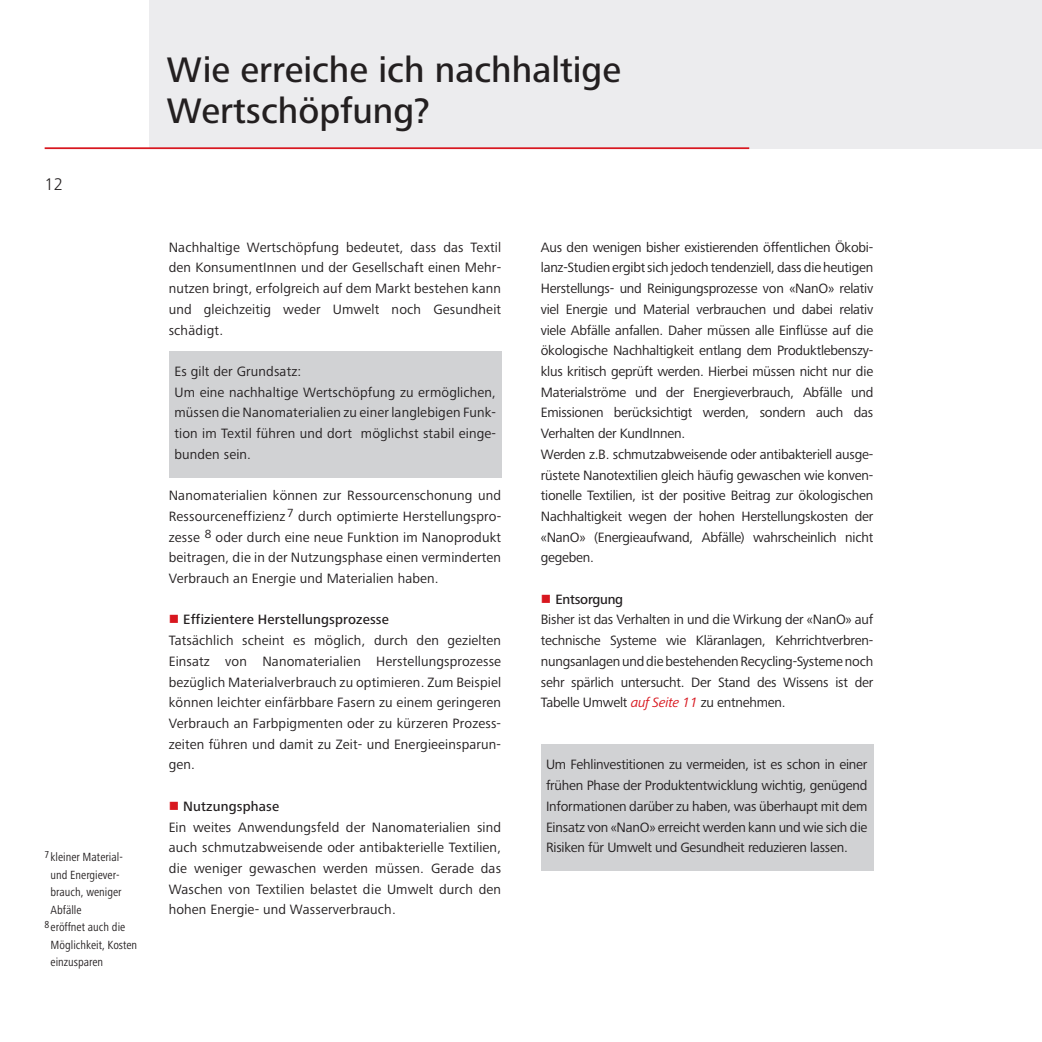
<style>
.page{position:relative;width:1042px;height:1042px;background:#fff}
.page>*{position:absolute;margin:0;border:0;box-sizing:border-box;transform-origin:0 0}
.t1{font:500 36.75px/41.3px "Frutiger Next Pro";color:#231f20}
.t2{font:300 17.5px "Frutiger Next Pro";color:#231f20}
.t3{font:14px/20.7px "Frutiger Next Pro";letter-spacing:-.015em;color:#231f20;text-align:justify}
.t4{font:14px/20.7px "Frutiger Next Pro";letter-spacing:.01em;color:#231f20}
.t5{font:condensed 12.25px "Frutiger Next Pro";color:#231f20}
.s1{color:#d8171f}
.s2{font-weight:500}
.s3{font-style:italic;color:#d8171f}
</style>
<div class="page">
<div style="left:170px;top:351px;width:332px;height:126px;background:#d1d2d4"></div>
<div style="left:541px;top:745px;width:332px;height:126px;background:#d1d2d4"></div>
<div style="left:149px;top:0;width:893px;height:148px;background:#ececee"></div>
<hr style="left:45px;top:147px;width:704px;height:2px;background:#d8171f">
<p class="t2" style="left:45px;top:178px;width:20px">12</p>
<p class="t5" style="left:45px;top:853px;width:80px"><sup>7</sup>kleiner Material-</p>
<p class="t5" style="left:51px;top:870px;width:70px">und Energiever-</p>
<p class="t5" style="left:51px;top:888px;width:72px">brauch, weniger</p>
<p class="t5" style="left:51px;top:905px;width:32px">Abfälle</p>
<p class="t5" style="left:45px;top:923px;width:82px"><sup>8</sup>eröffnet auch die</p>
<p class="t5" style="left:51px;top:940px;width:88px">Möglichkeit, Kosten</p>
<p class="t5" style="left:51px;top:958px;width:54px">einzusparen</p>
<h1 class="t1" style="left:167px;top:53px;width:456px">Wie erreiche ich nachhaltige<br>Wertschöpfung?</h1>
<p class="t3" style="left:169px;top:238px;width:334px">Nachhaltige Wertschöpfung bedeutet, dass das Textil den KonsumentInnen und der Gesellschaft einen Mehr&shy;nutzen bringt, erfolgreich auf dem Markt bestehen kann und gleichzeitig weder Umwelt noch Gesundheit schädigt.</p>
<p class="t4" style="left:174px;top:362px;width:323px">Es gilt der Grundsatz:<br>Um eine nachhaltige Wertschöpfung zu ermöglichen, müssen die Nanomaterialien zu einer langlebigen Funk&shy;tion im Textil führen und dort möglichst stabil einge&shy;bunden sein.</p>
<p class="t3" style="left:169px;top:487px;width:334px">Nanomaterialien können zur Ressourcenschonung und Ressourceneffizienz<sup>7</sup> durch optimierte Herstellungspro&shy;zesse <sup>8</sup> oder durch eine neue Funktion im Nanoprodukt beitragen, die in der Nutzungsphase einen verminderten Verbrauch an Energie und Materialien haben.</p>
<p class="t4" style="left:169px;top:611px;width:334px"><span class="s1">■</span> <span class="s2">Effizientere Herstellungsprozesse<br></span>Tatsächlich scheint es möglich, durch den gezielten Einsatz von Nanomaterialien Herstellungsprozesse bezüglich Materialverbrauch zu optimieren. Zum Beispiel können leichter einfärbbare Fasern zu einem geringeren Verbrauch an Farbpigmenten oder zu kürzeren Prozess&shy;zeiten führen und damit zu Zeit- und Energieeinsparun&shy;gen.</p>
<p class="t4" style="left:169px;top:797px;width:334px"><span class="s1">■</span> <span class="s2">Nutzungsphase<br></span>Ein weites Anwendungsfeld der Nanomaterialien sind auch schmutzabweisende oder antibakterielle Textilien, die weniger gewaschen werden müssen. Gerade das Waschen von Textilien belastet die Umwelt durch den hohen Energie- und Wasserverbrauch.</p>
<p class="t3" style="left:541px;top:238px;width:334px;text-align:left">Aus den wenigen bisher existierenden öffentlichen Ökobi&shy;lanz-Studien ergibt sich jedoch tendenziell, dass die heutigen Herstellungs- und Reinigungsprozesse von «NanO» relativ viel Energie und Material verbrauchen und dabei relativ viele Abfälle anfallen. Daher müssen alle Einflüsse auf die ökologische Nachhaltigkeit entlang dem Produktlebenszy&shy;klus kritisch geprüft werden. Hierbei müssen nicht nur die Materialströme und der Energieverbrauch, Abfälle und Emissionen berücksichtigt werden, sondern auch das Verhalten der KundInnen.<br>Werden z.B. schmutzabweisende oder antibakteriell ausge&shy;rüstete Nanotextilien gleich häufig gewaschen wie konven&shy;tionelle Textilien, ist der positive Beitrag zur ökologischen Nachhaltigkeit wegen der hohen Herstellungskosten der «NanO» (Energieaufwand, Abfälle) wahrscheinlich nicht gegeben.</p>
<p class="t3" style="left:541px;top:590px;width:334px;text-align:left"><span class="s1">■</span> <span class="s2">Entsorgung<br></span>Bisher ist das Verhalten in und die Wirkung der «NanO» auf technische Systeme wie Kläranlagen, Kehrrichtverbren&shy;nungsanlagenunddiebestehendenRecycling-Systemenoch sehr spärlich untersucht. Der Stand des Wissens ist der Tabelle Umwelt <span class="s3">auf Seite 11</span> zu entnehmen.</p>
<p class="t3" style="left:546px;top:756px;width:323px">Um Fehlinvestitionen zu vermeiden, ist es schon in einer frühen Phase der Produktentwicklung wichtig, genügend Informationen darüber zu haben, was überhaupt mit dem Einsatz von «NanO» erreicht werden kann und wie sich die Risiken für Umwelt und Gesundheit reduzieren lassen.</p>
</div>
